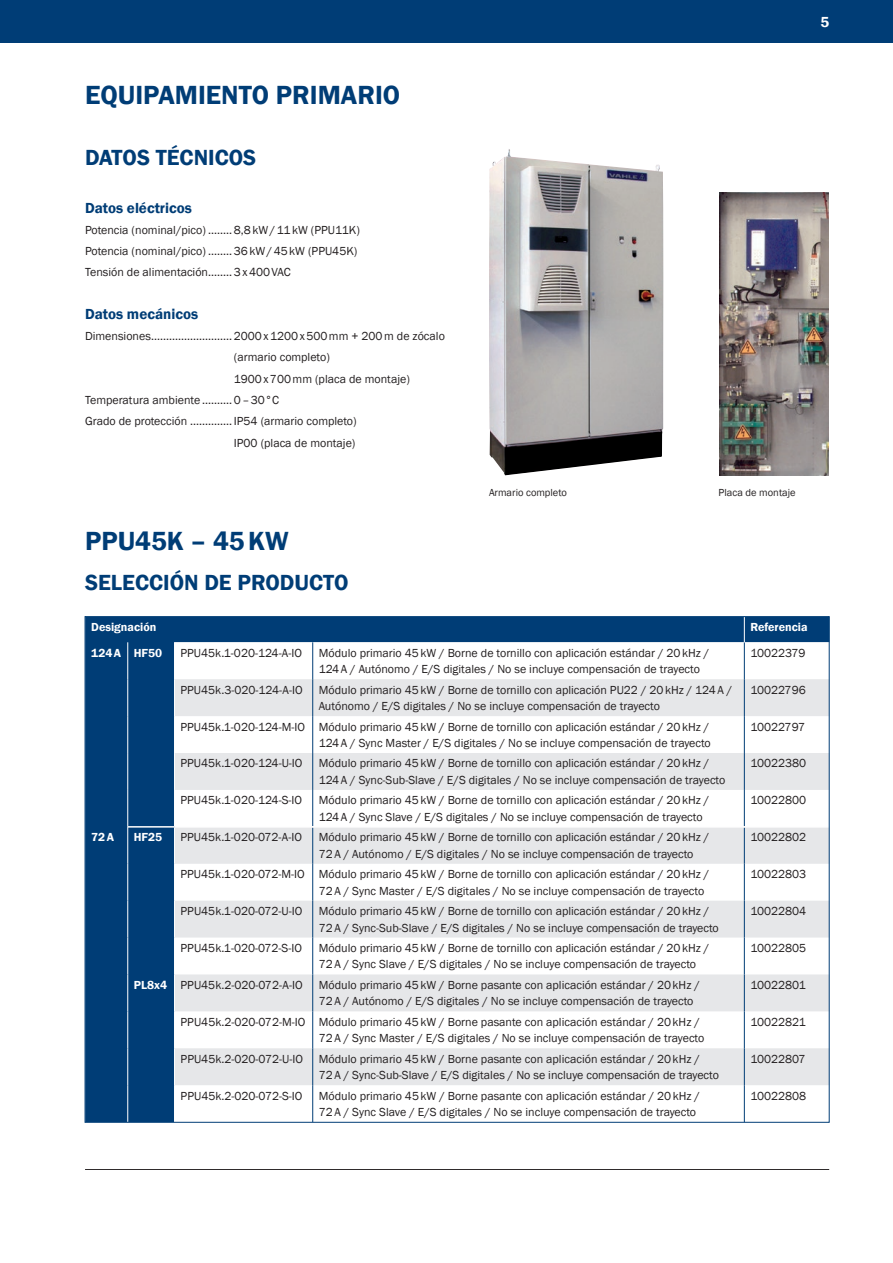
<style>
.page{position:relative;width:893px;height:1263px;background:#fff}
.page>*{position:absolute;margin:0;border:0;box-sizing:border-box;transform-origin:0 0}
.t1{font:600 27px "Franklin Gothic";color:#003d76}
.t2{font:600 22.5px "Franklin Gothic";color:#003d76}
.t3{font:600 15px "Franklin Gothic";color:#003d76}
.t4{font:600 15px "Franklin Gothic";color:#fff}
.t5{font:12px/16.5px "Franklin Gothic";color:#231f20}
.t6{font:600 12px "Franklin Gothic";color:#fff}
.t7{font:10.5px "Franklin Gothic";color:#231f20}
.s1{font-weight:600;color:#fff}
</style>
<div class="page">
<div style="left:0;top:0;width:893px;height:43px;background:#003d76"></div>
<hr style="left:85px;top:1169px;width:744px;height:1px;background:#231f20">
<img style="left:719px;top:193px;width:110px;height:283px">
<img style="left:489px;top:149px;width:174px;height:327px">
<div style="left:87px;top:618px;width:740px;height:502px;background:#003d76"></div>
<svg style="left:175px;top:642px;width:652px;height:478px"></svg>
<svg style="left:175px;top:679px;width:652px;height:406px;fill:#e6e7e9"></svg>
<hr style="left:312px;top:642px;width:1px;height:37px;background:#003d76">
<hr style="left:744px;top:642px;width:1px;height:37px;background:#003d76">
<hr style="left:312px;top:679px;width:1px;height:37px;background:#003d76">
<hr style="left:744px;top:679px;width:1px;height:37px;background:#003d76">
<hr style="left:312px;top:716px;width:1px;height:37px;background:#003d76">
<hr style="left:744px;top:716px;width:1px;height:37px;background:#003d76">
<hr style="left:312px;top:753px;width:1px;height:37px;background:#003d76">
<hr style="left:744px;top:753px;width:1px;height:37px;background:#003d76">
<hr style="left:312px;top:790px;width:1px;height:36px;background:#003d76">
<hr style="left:744px;top:790px;width:1px;height:36px;background:#003d76">
<hr style="left:312px;top:827px;width:1px;height:37px;background:#003d76">
<hr style="left:744px;top:827px;width:1px;height:37px;background:#003d76">
<hr style="left:312px;top:864px;width:1px;height:37px;background:#003d76">
<hr style="left:744px;top:864px;width:1px;height:37px;background:#003d76">
<hr style="left:312px;top:901px;width:1px;height:36px;background:#003d76">
<hr style="left:744px;top:901px;width:1px;height:36px;background:#003d76">
<hr style="left:312px;top:937px;width:1px;height:37px;background:#003d76">
<hr style="left:744px;top:937px;width:1px;height:37px;background:#003d76">
<hr style="left:312px;top:974px;width:1px;height:37px;background:#003d76">
<hr style="left:744px;top:974px;width:1px;height:37px;background:#003d76">
<hr style="left:312px;top:1011px;width:1px;height:37px;background:#003d76">
<hr style="left:744px;top:1011px;width:1px;height:37px;background:#003d76">
<hr style="left:312px;top:1048px;width:1px;height:37px;background:#003d76">
<hr style="left:744px;top:1048px;width:1px;height:37px;background:#003d76">
<hr style="left:312px;top:1085px;width:1px;height:37px;background:#003d76">
<hr style="left:744px;top:1085px;width:1px;height:37px;background:#003d76">
<hr style="left:175px;top:826px;width:138px;height:1px;background:#fff">
<hr style="left:313px;top:826px;width:431px;height:1px;background:#fff">
<hr style="left:744px;top:826px;width:85px;height:1px;background:#fff">
<hr style="left:127px;top:642px;width:1px;height:37px;background:#fff">
<hr style="left:174px;top:642px;width:1px;height:37px;background:#fff">
<hr style="left:127px;top:679px;width:1px;height:37px;background:#fff">
<hr style="left:174px;top:679px;width:1px;height:37px;background:#fff">
<hr style="left:127px;top:716px;width:1px;height:37px;background:#fff">
<hr style="left:174px;top:716px;width:1px;height:37px;background:#fff">
<hr style="left:127px;top:753px;width:1px;height:37px;background:#fff">
<hr style="left:174px;top:753px;width:1px;height:37px;background:#fff">
<hr style="left:127px;top:790px;width:1px;height:37px;background:#fff">
<hr style="left:174px;top:790px;width:1px;height:36px;background:#fff">
<svg style="left:744px;top:618px;width:1px;height:24px"></svg>
<hr style="left:128px;top:826px;width:47px;height:1px;background:#fff">
<hr style="left:127px;top:827px;width:1px;height:37px;background:#fff">
<hr style="left:174px;top:827px;width:1px;height:37px;background:#fff">
<hr style="left:127px;top:864px;width:1px;height:37px;background:#fff">
<hr style="left:174px;top:864px;width:1px;height:37px;background:#fff">
<hr style="left:127px;top:901px;width:1px;height:36px;background:#fff">
<hr style="left:174px;top:901px;width:1px;height:36px;background:#fff">
<hr style="left:127px;top:937px;width:1px;height:37px;background:#fff">
<hr style="left:174px;top:937px;width:1px;height:37px;background:#fff">
<hr style="left:127px;top:974px;width:1px;height:37px;background:#fff">
<hr style="left:174px;top:974px;width:1px;height:37px;background:#fff">
<hr style="left:127px;top:1011px;width:1px;height:37px;background:#fff">
<hr style="left:174px;top:1011px;width:1px;height:37px;background:#fff">
<hr style="left:127px;top:1048px;width:1px;height:37px;background:#fff">
<hr style="left:174px;top:1048px;width:1px;height:37px;background:#fff">
<hr style="left:127px;top:1085px;width:1px;height:37px;background:#fff">
<hr style="left:174px;top:1085px;width:1px;height:37px;background:#fff">
<p class="t4" style="left:820px;top:12px;width:10px">5</p>
<h1 class="t1" style="left:85px;top:78px;width:317px">EQUIPAMIENTO PRIMARIO</h1>
<h2 class="t2" style="left:85px;top:143px;width:173px">DATOS TÉCNICOS</h2>
<p class="t3" style="left:85px;top:198px;width:108px">Datos eléctricos</p>
<p class="t5" style="left:85px;top:219px;width:276px;line-height:21.3px">Potencia (nominal/pico) ........ 8,8kW/11kW (PPU11K)<br>Potencia (nominal/pico) ........ 36kW/45kW (PPU45K)<br>Tensión de alimentación........ 3x400VAC</p>
<p class="t3" style="left:85px;top:305px;width:115px">Datos mecánicos</p>
<p class="t5" style="left:85px;top:328px;width:361px">Dimensiones........................... 2000x1200x500mm + 200m de zócalo</p>
<p class="t5" style="left:234px;top:349px;width:97px">(armario completo)</p>
<p class="t5" style="left:234px;top:371px;width:177px">1900x700mm (placa de montaje)</p>
<p class="t5" style="left:85px;top:392px;width:195px">Temperatura ambiente .......... 0–30°C</p>
<p class="t5" style="left:85px;top:413px;width:273px">Grado de protección .............. IP54 (armario completo)</p>
<p class="t5" style="left:234px;top:434px;width:123px">IP00 (placa de montaje)</p>
<h1 class="t1" style="left:85px;top:525px;width:205px">PPU45K – 45KW</h1>
<h2 class="t2" style="left:85px;top:568px;width:265px">SELECCIÓN DE PRODUCTO</h2>
<p class="t7" style="left:489px;top:486px;width:79px">Armario completo</p>
<p class="t7" style="left:719px;top:486px;width:79px">Placa de montaje</p>
<p class="t6" style="left:91px;top:620px;width:67px">Designación</p>
<p class="t6" style="left:750px;top:620px;width:59px">Referencia</p>
<p class="t6" style="left:91px;top:645px;width:73px">124A HF50</p>
<p class="t5" style="left:181px;top:645px;width:123px">PPU45k.1-020-124-A-IO</p>
<p class="t5" style="left:319px;top:645px;width:392px">Módulo primario 45kW / Borne de tornillo con aplicación estándar / 20kHz /<br>124A / Autónomo / E/S digitales / No se incluye compensación de trayecto</p>
<p class="t5" style="left:750px;top:645px;width:57px">10022379</p>
<p class="t5" style="left:181px;top:682px;width:124px">PPU45k.3-020-124-A-IO</p>
<p class="t5" style="left:319px;top:682px;width:415px">Módulo primario 45kW / Borne de tornillo con aplicación PU22 / 20kHz / 124A /<br>Autónomo / E/S digitales / No se incluye compensación de trayecto</p>
<p class="t5" style="left:750px;top:682px;width:57px">10022796</p>
<p class="t5" style="left:181px;top:718px;width:532px;text-align:right">PPU45k.1-020-124-M-IO Módulo primario 45kW / Borne de tornillo con aplicación estándar / 20kHz /<br>124A / Sync Master / E/S digitales / No se incluye compensación de trayecto</p>
<p class="t5" style="left:750px;top:718px;width:56px">10022797</p>
<p class="t5" style="left:181px;top:755px;width:123px">PPU45k.1-020-124-U-IO</p>
<p class="t5" style="left:319px;top:755px;width:408px">Módulo primario 45kW / Borne de tornillo con aplicación estándar / 20kHz /<br>124A / Sync-Sub-Slave / E/S digitales / No se incluye compensación de trayecto</p>
<p class="t5" style="left:750px;top:755px;width:57px">10022380</p>
<p class="t5" style="left:181px;top:792px;width:123px">PPU45k.1-020-124-S-IO</p>
<p class="t5" style="left:319px;top:792px;width:392px">Módulo primario 45kW / Borne de tornillo con aplicación estándar / 20kHz /<br>124A / Sync Slave / E/S digitales / No se incluye compensación de trayecto</p>
<p class="t5" style="left:750px;top:792px;width:57px">10022800</p>
<p class="t6" style="left:91px;top:830px;width:24px">72A</p>
<p class="t6" style="left:134px;top:830px;width:30px">HF25</p>
<p class="t5" style="left:181px;top:829px;width:123px">PPU45k.1-020-072-A-IO</p>
<p class="t5" style="left:319px;top:829px;width:392px">Módulo primario 45kW / Borne de tornillo con aplicación estándar / 20kHz /<br>72A / Autónomo / E/S digitales / No se incluye compensación de trayecto</p>
<p class="t5" style="left:750px;top:829px;width:57px">10022802</p>
<p class="t5" style="left:319px;top:866px;width:392px;text-indent:-138px">PPU45k.1-020-072-M-IO Módulo primario 45kW / Borne de tornillo con aplicación estándar / 20kHz /<br>72A / Sync Master / E/S digitales / No se incluye compensación de trayecto</p>
<p class="t5" style="left:750px;top:866px;width:57px">10022803</p>
<p class="t5" style="left:181px;top:903px;width:123px">PPU45k.1-020-072-U-IO</p>
<p class="t5" style="left:319px;top:903px;width:402px">Módulo primario 45kW / Borne de tornillo con aplicación estándar / 20kHz /<br>72A / Sync-Sub-Slave / E/S digitales / No se incluye compensación de trayecto</p>
<p class="t5" style="left:750px;top:903px;width:57px">10022804</p>
<p class="t5" style="left:181px;top:940px;width:123px">PPU45k.1-020-072-S-IO</p>
<p class="t5" style="left:319px;top:940px;width:392px">Módulo primario 45kW / Borne de tornillo con aplicación estándar / 20kHz /<br>72A / Sync Slave / E/S digitales / No se incluye compensación de trayecto</p>
<p class="t5" style="left:750px;top:940px;width:57px">10022805</p>
<p class="t5" style="left:134px;top:977px;width:170px"><span class="s1">PL8x4</span> PPU45k.2-020-072-A-IO</p>
<p class="t5" style="left:319px;top:977px;width:383px">Módulo primario 45kW / Borne pasante con aplicación estándar / 20kHz /<br>72A / Autónomo / E/S digitales / No se incluye compensación de trayecto</p>
<p class="t5" style="left:750px;top:977px;width:57px">10022801</p>
<p class="t5" style="left:319px;top:1014px;width:387px;text-indent:-138px">PPU45k.2-020-072-M-IO Módulo primario 45kW / Borne pasante con aplicación estándar / 20kHz /<br>72A / Sync Master / E/S digitales / No se incluye compensación de trayecto</p>
<p class="t5" style="left:750px;top:1014px;width:57px">10022821</p>
<p class="t5" style="left:181px;top:1051px;width:124px">PPU45k.2-020-072-U-IO</p>
<p class="t5" style="left:319px;top:1051px;width:402px">Módulo primario 45kW / Borne pasante con aplicación estándar / 20kHz /<br>72A / Sync-Sub-Slave / E/S digitales / No se incluye compensación de trayecto</p>
<p class="t5" style="left:750px;top:1051px;width:57px">10022807</p>
<p class="t5" style="left:181px;top:1087px;width:123px">PPU45k.2-020-072-S-IO</p>
<p class="t5" style="left:319px;top:1087px;width:383px">Módulo primario 45kW / Borne pasante con aplicación estándar / 20kHz /<br>72A / Sync Slave / E/S digitales / No se incluye compensación de trayecto</p>
<p class="t5" style="left:750px;top:1087px;width:57px">10022808</p>
</div>
